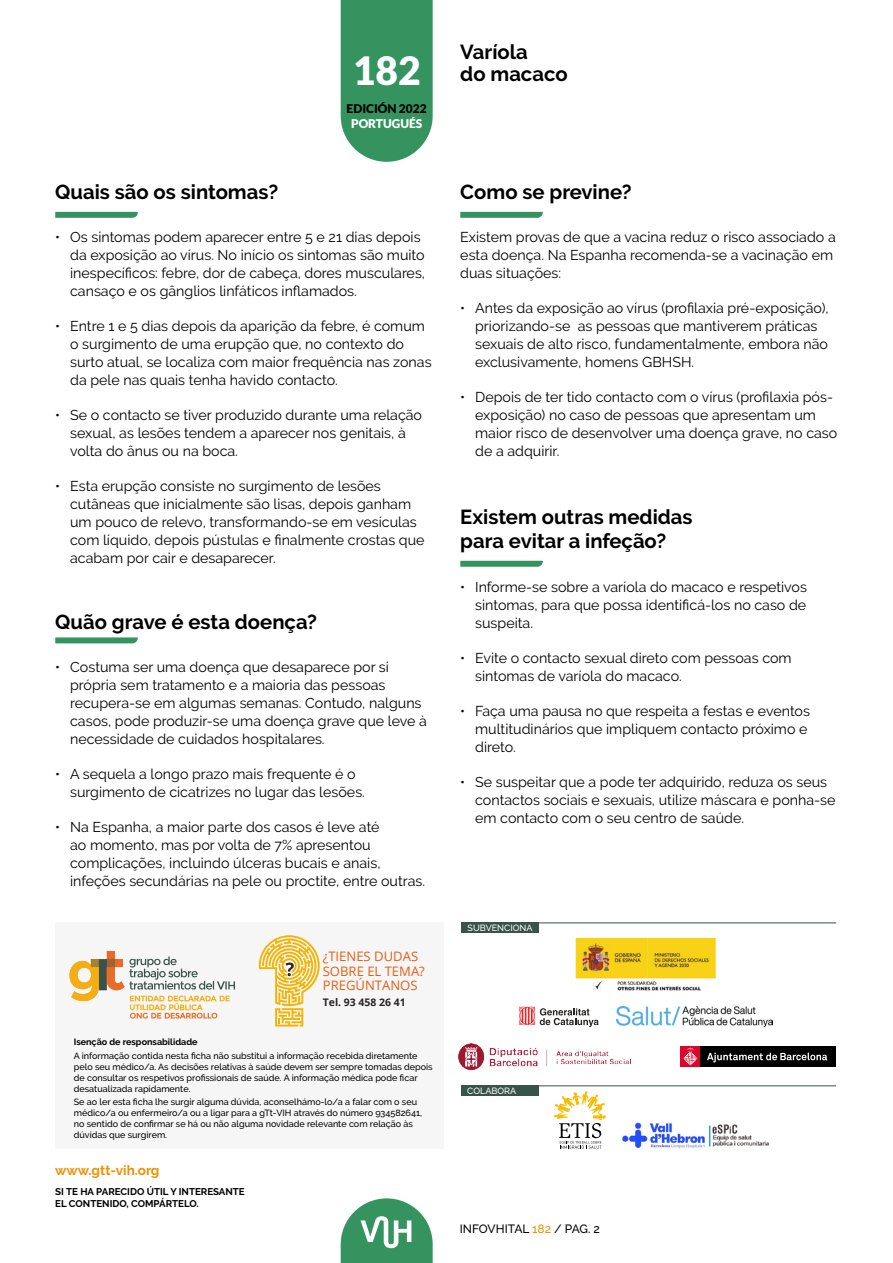
<style>
.page{position:relative;width:893px;height:1263px;background:#fff}
.page>*{position:absolute;margin:0;border:0;box-sizing:border-box;transform-origin:0 0}
.t1{font:700 20.25px/24.3px "Raleway";color:#000}
.t2{font:14.25px/18px "Raleway";color:#000}
.t3{font:700 13.5px "Raleway";color:#ee8f00}
.t4{font:13.05px/14.4px "Open Sans";color:#e65e15}
.t5{font:500 12px "Raleway";color:#000}
.t6{font:900 12px "Lato";color:#000}
.t7{font:900 12px "Lato";color:#fff}
.t8{font:700 10.5px "Open Sans";color:#2b2426}
.t9{font:700 9.75px/12px "Raleway";color:#000}
.t10{font:500 9px/10.8px "Raleway";color:#000}
.t11{font:700 9px "Raleway";color:#000}
.t12{font:500 9px "Raleway";color:#fff}
.s1{font-family:"Lato";font-weight:900;font-size:39px;color:#fff}
.s2{color:#ee8f00}
</style>
<div class="page">
<div style="left:55px;top:923px;width:389px;height:226px;background:#f6f6f6"></div>
<svg style="left:259px;top:935px;width:61px;height:91px"></svg>
<svg style="left:69px;top:951px;width:166px;height:67px"></svg>
<div style="left:461px;top:922px;width:78px;height:11px;background:#39524a"></div>
<hr style="left:461px;top:922px;width:375px;height:1px;background:#39524a">
<hr style="left:461px;top:1085px;width:375px;height:1px;background:#39524a">
<div style="left:461px;top:1085px;width:78px;height:11px;background:#39524a"></div>
<img style="left:622px;top:1122px;width:147px;height:27px">
<img style="left:616px;top:1006px;width:156px;height:21px">
<svg style="left:519px;top:1006px;width:79px;height:21px"></svg>
<img style="left:575px;top:937px;width:141px;height:54px">
<img style="left:459px;top:1044px;width:171px;height:26px">
<div style="left:680px;top:1046px;width:21px;height:21px;background:#dd052b"></div>
<div style="left:700px;top:1046px;width:136px;height:21px;background:#000"></div>
<svg style="left:707px;top:1053px;width:120px;height:9px"></svg>
<svg style="left:683px;top:1047px;width:15px;height:19px"></svg>
<svg style="left:554px;top:1091px;width:52px;height:58px"></svg>
<svg style="left:341px;top:1198px;width:92px;height:65px"></svg>
<svg style="left:341px;top:0;width:92px;height:162px"></svg>
<svg style="left:55px;top:212px;width:83px;height:6px"></svg>
<svg style="left:460px;top:212px;width:83px;height:6px"></svg>
<svg style="left:460px;top:561px;width:83px;height:6px"></svg>
<svg style="left:55px;top:637px;width:83px;height:6px"></svg>
<h1 class="t1" style="left:353px;top:42px;width:216px;line-height:21.8px;text-indent:108px">Varíola<br><span class="s1">182</span> do macaco</h1>
<p class="t6" style="left:347px;top:102px;width:82px">EDICIÓN 2022</p>
<p class="t7" style="left:351px;top:116px;width:73px">PORTUGUÉS</p>
<h1 class="t1" style="left:55px;top:180px;width:225px">Quais são os sintomas?</h1>
<p class="t2" style="left:70px;top:228px;width:356px;text-indent:-15px">• Os sintomas podem aparecer entre 5 e 21 dias depois da exposição ao vírus. No início os sintomas são muito inespecíficos: febre, dor de cabeça, dores musculares, cansaço e os gânglios linfáticos inflamados.</p>
<p class="t2" style="left:70px;top:317px;width:363px;text-indent:-15px">• Entre 1 e 5 dias depois da aparição da febre, é comum o surgimento de uma erupção que, no contexto do surto atual, se localiza com maior frequência nas zonas da pele nas quais tenha havido contacto.</p>
<p class="t2" style="left:70px;top:406px;width:353px;text-indent:-15px">• Se o contacto se tiver produzido durante uma relação sexual, as lesões tendem a aparecer nos genitais, à volta do ânus ou na boca.</p>
<p class="t2" style="left:70px;top:477px;width:356px;text-indent:-15px">• Esta erupção consiste no surgimento de lesões cutâneas que inicialmente são lisas, depois ganham um pouco de relevo, transformando-se em vesículas com líquido, depois pústulas e finalmente crostas que acabam por cair e desaparecer.</p>
<h1 class="t1" style="left:55px;top:610px;width:263px">Quão grave é esta doença?</h1>
<p class="t2" style="left:70px;top:658px;width:358px;text-indent:-15px">• Costuma ser uma doença que desaparece por si própria sem tratamento e a maioria das pessoas recupera-se em algumas semanas. Contudo, nalguns casos, pode produzir-se uma doença grave que leve à necessidade de cuidados hospitalares.</p>
<p class="t2" style="left:70px;top:765px;width:296px;text-indent:-15px">• A sequela a longo prazo mais frequente é o surgimento de cicatrizes no lugar das lesões.</p>
<p class="t2" style="left:70px;top:818px;width:356px;text-indent:-15px">• Na Espanha, a maior parte dos casos é leve até<br>ao momento, mas por volta de 7% apresentou complicações, incluindo úlceras bucais e anais, infeções secundárias na pele ou proctite, entre outras.</p>
<p class="t4" style="left:323px;top:949px;width:104px">¿TIENES DUDAS<br>SOBRE EL TEMA?<br>PREGÚNTANOS</p>
<p class="t8" style="left:323px;top:994px;width:84px">Tel. 93 458 26 41</p>
<p class="t11" style="left:74px;top:1037px;width:125px">Isenção de responsabilidade</p>
<p class="t10" style="left:74px;top:1051px;width:360px">A informação contida nesta ficha não substitui a informação recebida diretamente pelo seu médico/a. As decisões relativas à saúde devem ser sempre tomadas depois de consultar os respetivos profissionais de saúde. A informação médica pode ficar desatualizada rapidamente.</p>
<p class="t10" style="left:74px;top:1097px;width:350px">Se ao ler esta ficha lhe surgir alguma dúvida, aconselhámo-lo/a a falar com o seu médico/a ou enfermeiro/a ou a ligar para a gTt-VIH através do número 934582641, no sentido de confirmar se há ou não alguma novidade relevante com relação às dúvidas que surgirem.</p>
<p class="t3" style="left:55px;top:1163px;width:106px">www.gtt-vih.org</p>
<p class="t9" style="left:55px;top:1185px;width:191px">SI TE HA PARECIDO ÚTIL Y INTERESANTE<br>EL CONTENIDO, COMPÁRTELO.</p>
<h1 class="t1" style="left:460px;top:180px;width:173px">Como se previne?</h1>
<p class="t2" style="left:460px;top:228px;width:377px">Existem provas de que a vacina reduz o risco associado a esta doença. Na Espanha recomenda-se a vacinação em duas situações:</p>
<p class="t2" style="left:475px;top:299px;width:355px;text-indent:-15px">• Antes da exposição ao vírus (profilaxia pré-exposição), priorizando-se as pessoas que mantiverem práticas sexuais de alto risco, fundamentalmente, embora não exclusivamente, homens GBHSH.</p>
<p class="t2" style="left:475px;top:388px;width:364px;text-indent:-15px">• Depois de ter tido contacto com o vírus (profilaxia pós&shy;exposição) no caso de pessoas que apresentam um maior risco de desenvolver uma doença grave, no caso de a adquirir.</p>
<h1 class="t1" style="left:460px;top:505px;width:234px">Existem outras medidas para evitar a infeção?</h1>
<p class="t2" style="left:475px;top:578px;width:333px;text-align:justify;text-indent:-15px">• Informe-se sobre a varíola do macaco e respetivos sintomas, para que possa identificá-los no caso de suspeita.</p>
<p class="t2" style="left:475px;top:649px;width:318px;text-indent:-15px">• Evite o contacto sexual direto com pessoas com sintomas de varíola do macaco.</p>
<p class="t2" style="left:475px;top:702px;width:336px;text-indent:-15px">• Faça uma pausa no que respeita a festas e eventos multitudinários que impliquem contacto próximo e direto.</p>
<p class="t2" style="left:475px;top:773px;width:362px;text-indent:-15px">• Se suspeitar que a pode ter adquirido, reduza os seus contactos sociais e sexuais, utilize máscara e ponha-se em contacto com o seu centro de saúde.</p>
<p class="t12" style="left:468px;top:922px;width:66px">SUBVENCIONA</p>
<p class="t12" style="left:467px;top:1085px;width:50px">COLABORA</p>
<p class="t5" style="left:460px;top:1221px;width:142px">INFOVHITAL <span class="s2">182</span> / PAG. 2</p>
</div>
